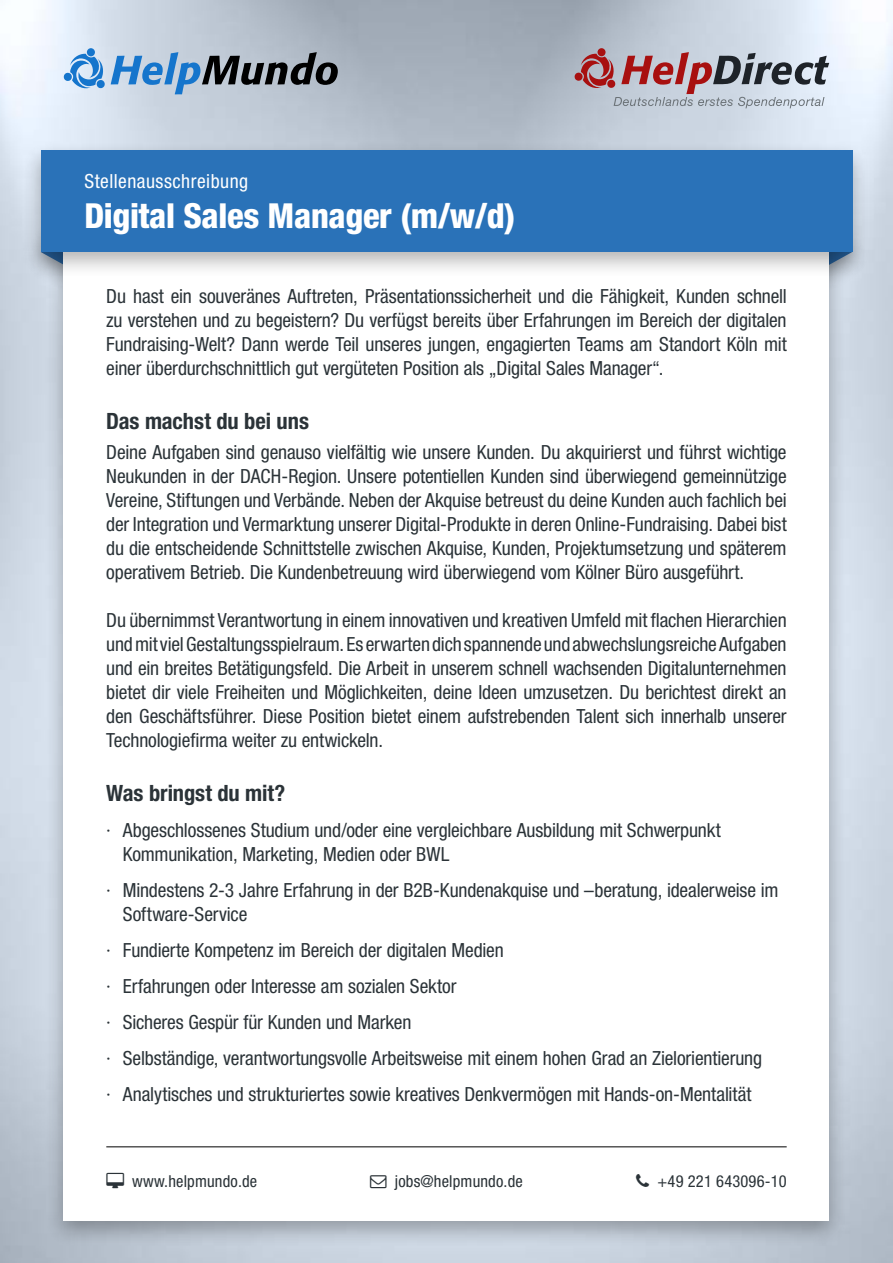
<style>
.page{position:relative;width:893px;height:1263px;background:#fff}
.page>*{position:absolute;margin:0;border:0;box-sizing:border-box;transform-origin:0 0}
.t1{font:800 condensed 34.5px "Helvetica Neue LT Pro";letter-spacing:-.01em;color:#fff}
.t2{font:700 condensed 22.5px "Helvetica Neue LT Pro";letter-spacing:-.005em;color:#2b3338}
.t3{font:condensed 19.5px/24px "Helvetica Neue LT Pro";letter-spacing:-.01em;color:#2b3338;text-align:justify}
.t4{font:condensed 19.5px "Helvetica Neue LT Pro";letter-spacing:.025em;color:#fff}
.t5{font:condensed 16.5px "Helvetica Neue LT Pro";letter-spacing:.01em;color:#2b3338}
</style>
<div class="page">
<img style="left:0;top:0;width:893px;height:1263px">
<div style="left:24px;top:204px;width:133px;height:117px;background:#cdd7e3"></div>
<div style="left:735px;top:204px;width:133px;height:117px;background:#cdd7e3"></div>
<div style="left:45px;top:230px;width:803px;height:1017px;background:#000;opacity:.3"></div>
<div style="left:64px;top:240px;width:765px;height:980px;background:#fff"></div>
<hr style="left:106px;top:1146px;width:681px;height:1px;background:#000">
<div style="left:22px;top:141px;width:848px;height:138px;background:#000;opacity:.3"></div>
<div style="left:41px;top:151px;width:811px;height:101px;background:#2a72b8"></div>
<div style="left:597px;top:48px;width:8px;height:8px;background:#a81010;border-radius:50%"></div>
<svg style="left:574px;top:52px;width:255px;height:56px;background:#afa1ab"></svg>
<svg style="left:64px;top:54px;width:41px;height:36px"></svg>
<div style="left:87px;top:48px;width:8px;height:8px;background:#1575cc;border-radius:50%"></div>
<svg style="left:111px;top:52px;width:227px;height:42px;background:#7f94a8"></svg>
<p class="t4" style="left:84px;top:169px;width:165px">Stellenausschreibung</p>
<h1 class="t1" style="left:84px;top:195px;width:432px">Digital Sales Manager (m/w/d)</h1>
<p class="t3" style="left:106px;top:284px;width:682px">Du hast ein souveränes Auftreten, Präsentationssicherheit und die Fähigkeit, Kunden schnell zu verstehen und zu begeistern? Du verfügst bereits über Erfahrungen im Bereich der digitalen Fundraising-Welt? Dann werde Teil unseres jungen, engagierten Teams am Standort Köln mit einer überdurchschnittlich gut vergüteten Position als „Digital Sales Manager“.</p>
<p class="t2" style="left:106px;top:407px;width:204px">Das machst du bei uns</p>
<p class="t3" style="left:106px;top:440px;width:682px">Deine Aufgaben sind genauso vielfältig wie unsere Kunden. Du akquirierst und führst wichtige Neukunden in der DACH-Region. Unsere potentiellen Kunden sind überwiegend gemeinnützige Vereine, Stiftungen und Verbände. Neben der Akquise betreust du deine Kunden auch fachlich bei der Integration und Vermarktung unserer Digital-Produkte in deren Online-Fundraising. Dabei bist du die entscheidende Schnittstelle zwischen Akquise, Kunden, Projektumsetzung und späterem operativem Betrieb. Die Kundenbetreuung wird überwiegend vom Kölner Büro ausgeführt.</p>
<p class="t3" style="left:106px;top:608px;width:682px">Du übernimmst Verantwortung in einem innovativen und kreativen Umfeld mit flachen Hierarchien und mit viel Gestaltungsspielraum. Es erwarten dich spannende und abwechslungsreiche Aufgaben und ein breites Betätigungsfeld. Die Arbeit in unserem schnell wachsenden Digitalunternehmen bietet dir viele Freiheiten und Möglichkeiten, deine Ideen umzusetzen. Du berichtest direkt an den Geschäftsführer. Diese Position bietet einem aufstrebenden Talent sich innerhalb unserer Technologiefirma weiter zu entwickeln.</p>
<p class="t2" style="left:106px;top:779px;width:180px">Was bringst du mit?</p>
<p class="t3" style="left:123px;top:818px;width:599px;text-indent:-16px">· Abgeschlossenes Studium und/oder eine vergleichbare Ausbildung mit Schwerpunkt<br>Kommunikation, Marketing, Medien oder BWL</p>
<p class="t3" style="left:123px;top:878px;width:657px;text-indent:-16px">· Mindestens 2-3 Jahre Erfahrung in der B2B-Kundenakquise und –beratung, idealerweise im<br>Software-Service</p>
<p class="t3" style="left:106px;top:932px;width:657px;line-height:36px;text-align:left">· Fundierte Kompetenz im Bereich der digitalen Medien<br>· Erfahrungen oder Interesse am sozialen Sektor<br>· Sicheres Gespür für Kunden und Marken<br>· Selbständige, verantwortungsvolle Arbeitsweise mit einem hohen Grad an Zielorientierung · Analytisches und strukturiertes sowie kreatives Denkvermögen mit Hands-on-Mentalität</p>
<p class="t5" style="left:132px;top:1172px;width:126px">www.helpmundo.de</p>
<p class="t5" style="left:395px;top:1172px;width:129px">jobs@helpmundo.de</p>
<p class="t5" style="left:657px;top:1172px;width:131px">+49 221 643096-10</p>
</div>
